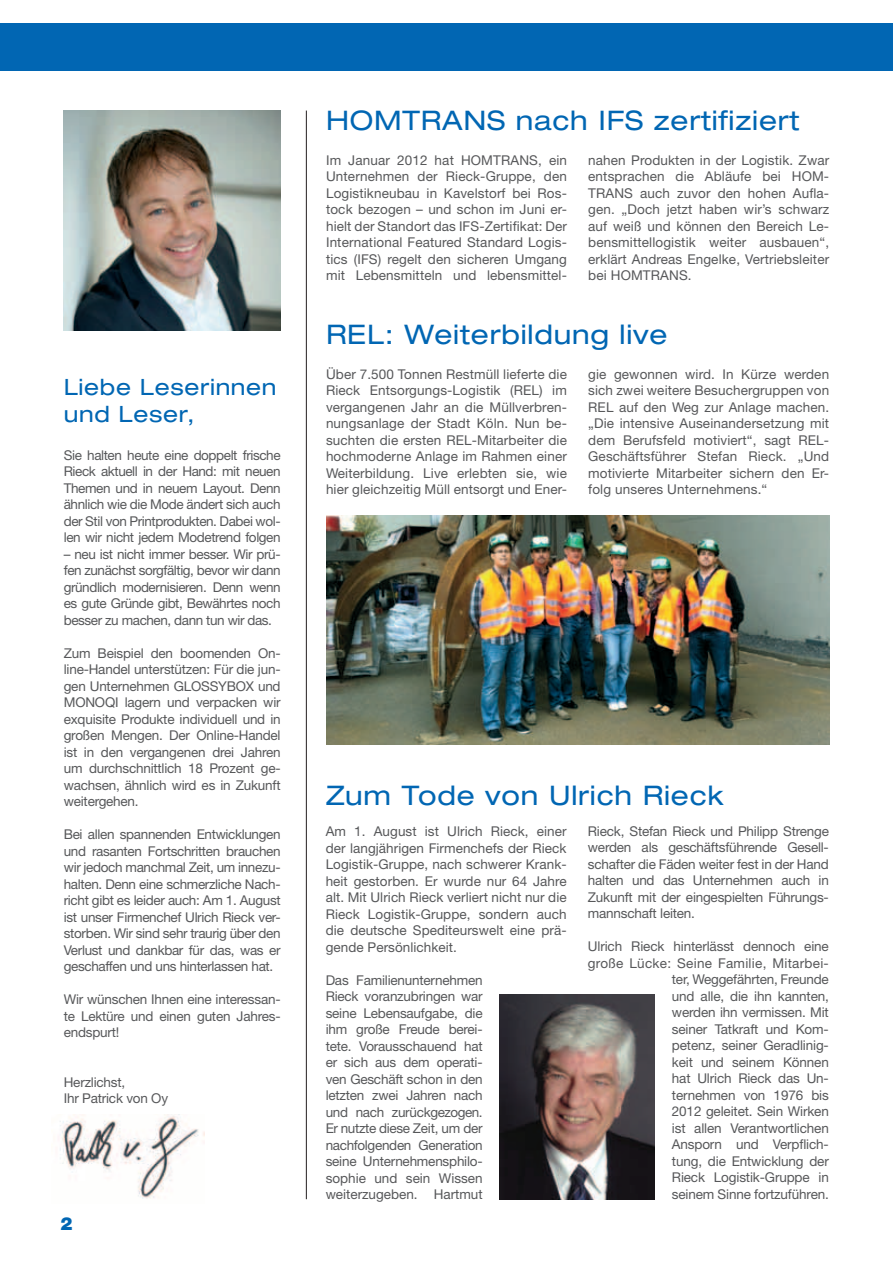
<style>
.page{position:relative;width:893px;height:1263px;background:#fff}
.page>*{position:absolute;margin:0;border:0;box-sizing:border-box;transform-origin:0 0}
.t1{font:expanded 27px "Helvetica Neue LT Std";letter-spacing:.03em;color:#0166b3}
.t2{font:expanded 22.5px/27px "Helvetica Neue LT Std";letter-spacing:.03em;color:#0166b3}
.t3{font:900 18px "Helvetica Neue LT Std";color:#0166b3}
.t4{font:13.5px/16.5px "Helvetica Neue LT Std";letter-spacing:-.01em;color:#57585a;text-align:justify}
</style>
<div class="page">
<div style="left:0;top:23px;width:893px;height:47px;background:#0166b3"></div>
<img style="left:64px;top:111px;width:217px;height:220px">
<img style="left:60px;top:1114px;width:144px;height:85px">
<hr style="left:306px;top:111px;width:1px;height:1088px;background:#231f20">
<img style="left:326px;top:516px;width:503px;height:228px">
<img style="left:500px;top:994px;width:155px;height:205px">
<h2 class="t2" style="left:64px;top:373px;width:214px">Liebe Leserinnen und Leser,</h2>
<p class="t4" style="left:64px;top:447px;width:218px">Sie halten heute eine doppelt frische Rieck aktuell in der Hand: mit neuen Themen und in neuem Layout. Denn ähnlich wie die Mode ändert sich auch der Stil von Printprodukten. Dabei wol&shy;len wir nicht jedem Modetrend folgen</p>
<p class="t4" style="left:64px;top:546px;width:218px">– neu ist nicht immer besser. Wir prü&shy;fen zunächst sorgfältig, bevor wir dann gründlich modernisieren. Denn wenn es gute Gründe gibt, Bewährtes noch besser zu machen, dann tun wir das.</p>
<p class="t4" style="left:64px;top:645px;width:218px">Zum Beispiel den boomenden On&shy;line-Handel unterstützen: Für die jun&shy;gen Unternehmen Glossybox</p>
<p class="t4" style="left:258px;top:678px;width:24px">und</p>
<p class="t4" style="left:64px;top:694px;width:21px">Monoqi</p>
<p class="t4" style="left:64px;top:694px;width:218px;text-indent:61px">lagern und verpacken wir exquisite Produkte individuell und in großen Mengen. Der Online-Handel ist in den vergangenen drei Jahren um durchschnittlich 18 Prozent ge&shy;wachsen, ähnlich wird es in Zukunft weitergehen.</p>
<p class="t4" style="left:64px;top:826px;width:218px">Bei allen spannenden Entwicklungen und rasanten Fortschritten brauchen wir jedoch manchmal Zeit, um innezu&shy;halten. Denn eine schmerzliche Nach&shy;richt gibt es leider auch: Am 1. August ist unser Firmenchef Ulrich Rieck ver&shy;storben. Wir sind sehr traurig über den Verlust und dankbar für das, was er geschaffen und uns hinterlassen hat.</p>
<p class="t4" style="left:64px;top:991px;width:218px">Wir wünschen Ihnen eine interessan&shy;te Lektüre und einen guten Jahres&shy;endspurt!</p>
<p class="t4" style="left:64px;top:1074px;width:106px">Herzlichst,<br>Ihr Patrick von Oy</p>
<h3 class="t3" style="left:61px;top:1213px;width:14px">2</h3>
<h1 class="t1" style="left:326px;top:104px;width:475px">HOMTRANS nach IFS zertifiziert</h1>
<p class="t4" style="left:326px;top:151px;width:242px">Im Januar 2012 hat HOMTRANS, ein Unternehmen der Rieck-Gruppe, den Logistikneubau in Kavelstorf bei Ros&shy;tock bezogen – und schon im Juni er&shy;hielt der Standort das IFS-Zertifikat: Der International Featured Standard Logis&shy;tics (IFS) regelt den sicheren Umgang mit Lebensmitteln und lebensmittel-</p>
<p class="t4" style="left:588px;top:151px;width:242px">nahen Produkten in der Logistik. Zwar entsprachen die Abläufe bei HOM-TRANS auch zuvor den hohen Aufla&shy;gen. „Doch jetzt haben wir’s schwarz auf weiß und können den Bereich Le&shy;bensmittellogistik weiter ausbauen“, erklärt Andreas Engelke, Vertriebsleiter bei HOMTRANS.</p>
<h1 class="t1" style="left:326px;top:318px;width:343px">REL: Weiterbildung live</h1>
<p class="t4" style="left:326px;top:365px;width:242px">Über 7.500 Tonnen Restmüll lieferte die Rieck Entsorgungs-Logistik (REL) im vergangenen Jahr an die Müllverbren&shy;nungsanlage der Stadt Köln. Nun be&shy;suchten die ersten REL-Mitarbeiter die hochmoderne Anlage im Rahmen einer Weiterbildung. Live erlebten sie, wie hier gleichzeitig Müll entsorgt und Ener-</p>
<p class="t4" style="left:588px;top:365px;width:242px">gie gewonnen wird. In Kürze werden sich zwei weitere Besuchergruppen von REL auf den Weg zur Anlage machen. „Die intensive Auseinandersetzung mit dem Berufsfeld motiviert“, sagt REL-Geschäftsführer Stefan Rieck. „Und motivierte Mitarbeiter sichern den Er&shy;folg unseres Unternehmens.“</p>
<h1 class="t1" style="left:326px;top:778px;width:399px">Zum Tode von Ulrich Rieck</h1>
<p class="t4" style="left:326px;top:823px;width:242px">Am 1. August ist Ulrich Rieck, einer der langjährigen Firmenchefs der Rieck Logistik-Gruppe, nach schwerer Krank&shy;heit gestorben. Er wurde nur 64 Jahre alt. Mit Ulrich Rieck verliert nicht nur die Rieck Logistik-Gruppe, sondern auch die deutsche Spediteurswelt eine prä&shy;gende Persönlichkeit.</p>
<p class="t4" style="left:326px;top:971px;width:159px">Das Familienunternehmen Rieck voranzubringen war seine Lebensaufgabe, die ihm große Freude berei&shy;tete. Vorausschauend hat er sich aus dem operati&shy;ven Geschäft schon in den letzten zwei Jahren nach und nach zurückgezogen.<br>Er nutzte diese Zeit, um der nachfolgenden Generation seine Unternehmensphilo&shy;sophie und sein Wissen weiterzugeben. Hartmut</p>
<p class="t4" style="left:588px;top:823px;width:242px">Rieck, Stefan Rieck und Philipp Strenge werden als geschäftsführende Gesell&shy;schafter die Fäden weiter fest in der Hand halten und das Unternehmen auch in Zukunft mit der eingespielten Führungs&shy;mannschaft leiten.</p>
<p class="t4" style="left:588px;top:938px;width:242px;text-align:right">Ulrich Rieck hinterlässt dennoch eine große Lücke: Seine Familie, Mitarbei&shy;ter, Weggefährten, Freunde<br>und alle, die ihn kannten,<br>werden ihn vermissen. Mit<br>seiner Tatkraft und Kom-<br>petenz, seiner Geradlinig-<br>keit und seinem Können<br>hat Ulrich Rieck das Un-<br>ternehmen von 1976 bis<br>2012 geleitet. Sein Wirken<br>ist allen Verantwortlichen<br>Ansporn und Verpflich-<br>tung, die Entwicklung der<br>Rieck Logistik-Gruppe in<br>seinem Sinne fortzuführen.</p>
</div>
